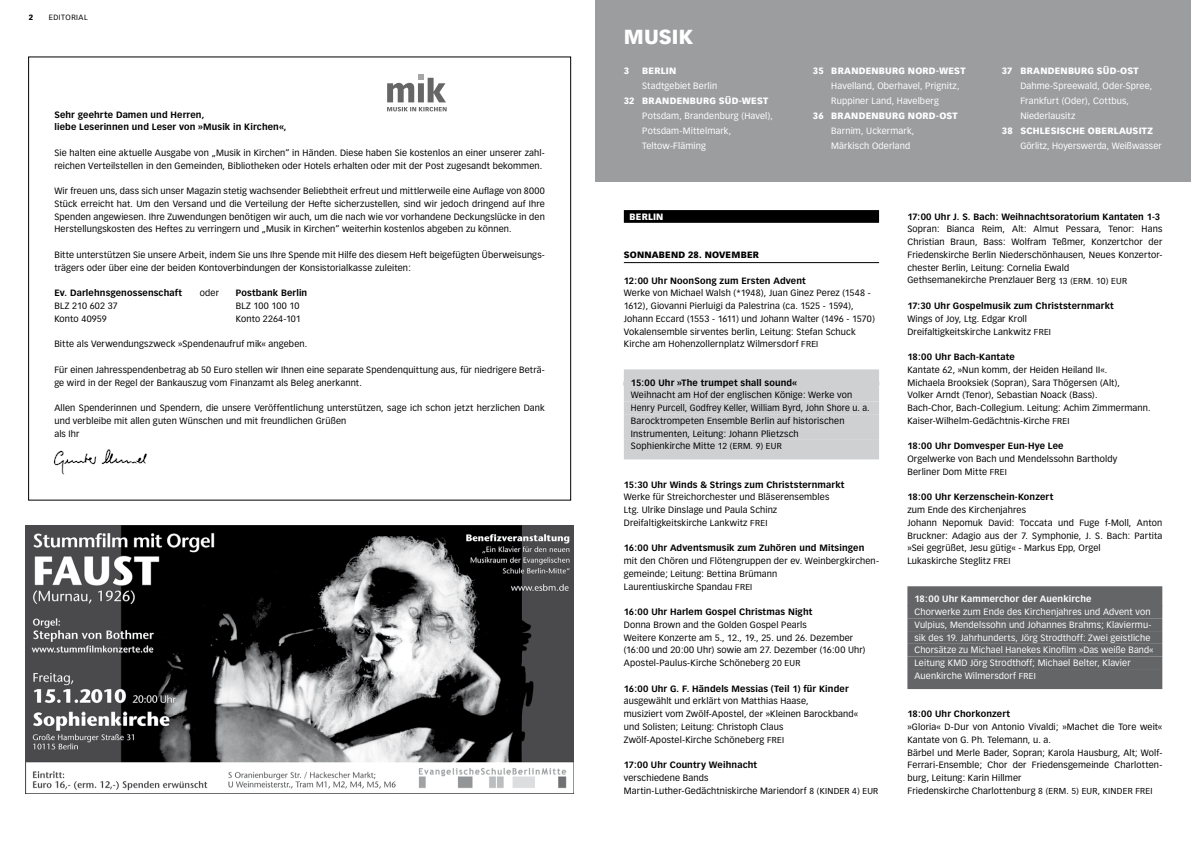
<style>
.page{position:relative;width:1191px;height:842px;background:#fff}
.page>*{position:absolute;margin:0;border:0;box-sizing:border-box;transform-origin:0 0}
.t1{font:900 20px "Vectora LH";color:#fff}
.t2{font:9px/12.8px "Vectora LH";letter-spacing:.015em;color:#000}
.t3{font:700 9px/12.8px "Vectora LH";letter-spacing:.015em;color:#000}
.t4{font:9px/12.8px "Vectora LH";letter-spacing:.015em;color:#fff}
.t5{font:900 9px "Vectora LH";letter-spacing:.02em;color:#fff}
.t6{font:700 9px "Vectora LH";letter-spacing:.015em;color:#fff}
.t7{font:900 9px "Vectora LH";letter-spacing:.02em;color:#000}
.t8{font:7.5px "Vectora LH";letter-spacing:.065em;color:#000}
.t9{font:900 7.5px "Vectora LH";color:#000}
.s1{font-size:8.5px}
</style>
<div class="page">
<div style="left:624px;top:210px;width:255px;height:13px;background:#000"></div>
<hr style="left:624px;top:262px;width:255px;height:1px;background:#000">
<div style="left:624px;top:369px;width:255px;height:20px;background:#cfd0d2"></div>
<div style="left:624px;top:389px;width:255px;height:12px;background:#cfd0d2"></div>
<div style="left:624px;top:401px;width:255px;height:13px;background:#cfd0d2"></div>
<div style="left:624px;top:414px;width:255px;height:13px;background:#cfd0d2"></div>
<div style="left:624px;top:427px;width:255px;height:13px;background:#cfd0d2"></div>
<div style="left:624px;top:439px;width:255px;height:20px;background:#cfd0d2"></div>
<div style="left:907px;top:586px;width:255px;height:20px;background:#646567"></div>
<div style="left:907px;top:605px;width:255px;height:13px;background:#646567"></div>
<div style="left:907px;top:618px;width:255px;height:13px;background:#646567"></div>
<div style="left:907px;top:631px;width:255px;height:13px;background:#646567"></div>
<div style="left:907px;top:644px;width:255px;height:13px;background:#646567"></div>
<div style="left:907px;top:657px;width:255px;height:12px;background:#646567"></div>
<div style="left:907px;top:669px;width:255px;height:20px;background:#646567"></div>
<div style="left:595px;top:0;width:596px;height:181px;background:#9c9d9f"></div>
<img style="left:26px;top:525px;width:547px;height:268px">
<img style="left:54px;top:449px;width:93px;height:25px">
<svg style="left:387px;top:74px;width:59px;height:37px"></svg>
<p class="t9" style="left:29px;top:13px;width:6px">2</p>
<p class="t8" style="left:49px;top:13px;width:40px">Editorial</p>
<p class="t3" style="left:54px;top:108px;width:234px">Sehr geehrte Damen und Herren,<br>liebe Leserinnen und Leser von »Musik in Kirchen«,</p>
<p class="t2" style="left:54px;top:146px;width:492px">Sie halten eine aktuelle Ausgabe von „Musik in Kirchen“ in Händen. Diese haben Sie kostenlos an einer unserer zahl&shy;reichen Verteilstellen in den Gemeinden, Bibliotheken oder Hotels erhalten oder mit der Post zugesandt bekommen.</p>
<p class="t2" style="left:54px;top:185px;width:492px;text-align:justify">Wir freuen uns, dass sich unser Magazin stetig wachsender Beliebtheit erfreut und mittlerweile eine Auflage von 8000<br>Stück erreicht hat. Um den Versand und die Verteilung der Hefte sicherzustellen, sind wir jedoch dringend auf Ihre Spenden angewiesen. Ihre Zuwendungen benötigen wir auch, um die nach wie vor vorhandene Deckungslücke in den Herstellungskosten des Heftes zu verringern und „Musik in Kirchen“ weiterhin kostenlos abgeben zu können.</p>
<p class="t2" style="left:54px;top:248px;width:492px">Bitte unterstützen Sie unsere Arbeit, indem Sie uns Ihre Spende mit Hilfe des diesem Heft beigefügten Überweisungs&shy;trägers oder über eine der beiden Kontoverbindungen der Konsistorialkasse zuleiten:</p>
<p class="t3" style="left:54px;top:287px;width:129px">Ev. Darlehnsgenossenschaft</p>
<p class="t2" style="left:200px;top:287px;width:21px">oder</p>
<p class="t3" style="left:236px;top:287px;width:73px">Postbank Berlin</p>
<p class="t2" style="left:54px;top:299px;width:65px">BLZ 210 602 37</p>
<p class="t2" style="left:236px;top:299px;width:65px">BLZ 100 100 10</p>
<p class="t2" style="left:54px;top:312px;width:54px">Konto 40959</p>
<p class="t2" style="left:236px;top:312px;width:67px">Konto 2264-101</p>
<p class="t2" style="left:54px;top:338px;width:254px">Bitte als Verwendungszweck »Spendenaufruf mik« angeben.</p>
<p class="t2" style="left:54px;top:363px;width:492px">Für einen Jahresspendenbetrag ab 50 Euro stellen wir Ihnen eine separate Spendenquittung aus, für niedrigere Beträ&shy;ge wird in der Regel der Bankauszug vom Finanzamt als Beleg anerkannt.</p>
<p class="t2" style="left:54px;top:402px;width:492px">Allen Spenderinnen und Spendern, die unsere Veröffentlichung unterstützen, sage ich schon jetzt herzlichen Dank und verbleibe mit allen guten Wünschen und mit freundlichen Grüßen<br>als Ihr</p>
<h1 class="t1" style="left:624px;top:25px;width:71px">MUSIK</h1>
<p class="t5" style="left:624px;top:65px;width:53px">3 BERLIN</p>
<p class="t4" style="left:642px;top:79px;width:76px">Stadtgebiet Berlin</p>
<p class="t5" style="left:624px;top:95px;width:146px">32 BRANDENBURG SÜD-WEST</p>
<p class="t4" style="left:642px;top:109px;width:132px">Potsdam, Brandenburg (Havel),</p>
<p class="t4" style="left:624px;top:124px;width:13px">P</p>
<p class="t4" style="left:624px;top:123px;width:109px;line-height:15px;text-indent:24px">otsdam-Mittelmark,<br>Teltow-Fläming</p>
<p class="t5" style="left:813px;top:65px;width:154px">35 BRANDENBURG NORD-WEST</p>
<p class="t4" style="left:831px;top:79px;width:130px">Havelland, Oberhavel, Prignitz,</p>
<p class="t4" style="left:813px;top:94px;width:13px">R</p>
<p class="t4" style="left:836px;top:94px;width:104px">uppiner Land, Havelberg</p>
<p class="t5" style="left:813px;top:110px;width:146px">36 BRANDENBURG NORD-OST</p>
<p class="t4" style="left:831px;top:123px;width:85px;line-height:15px">Barnim, Uckermark,<br>Märkisch Oderland</p>
<p class="t5" style="left:1002px;top:65px;width:138px">37 BRANDENBURG SÜD-OST</p>
<p class="t4" style="left:1002px;top:79px;width:14px">D</p>
<p class="t4" style="left:1020px;top:78px;width:133px;line-height:15px;text-indent:6px">ahme-Spreewald, Oder-Spree,<br>Frankfurt (Oder), Cottbus,<br>Niederlausitz</p>
<p class="t5" style="left:1002px;top:125px;width:152px">38 SCHLESISCHE OBERLAUSITZ</p>
<p class="t4" style="left:1020px;top:139px;width:143px">Görlitz, Hoyerswerda, Weißwasser</p>
<p class="t5" style="left:629px;top:211px;width:34px">BERLIN</p>
<p class="t7" style="left:624px;top:249px;width:137px">SONNABEND 28. NOVEMBER</p>
<p class="t3" style="left:624px;top:274px;width:183px">12:00 Uhr NoonSong zum Ersten Advent</p>
<p class="t2" style="left:624px;top:287px;width:252px">Werke von Michael Walsh (*1948), Juan Ginez Perez (1548 - 1612), Giovanni Pierluigi da Palestrina (ca. 1525 - 1594), Johann Eccard (1553 - 1611) und Johann Walter (1496 - 1570)<br>Vokalensemble sirventes berlin, Leitung: Stefan Schuck Kirche am Hohenzollernplatz Wilmersdorf <span class="s1">frei</span></p>
<p class="t3" style="left:631px;top:376px;width:168px">15:00 Uhr »The trumpet shall sound«</p>
<p class="t2" style="left:631px;top:389px;width:240px">Weihnacht am Hof der englischen Könige: Werke von Henry Purcell, Godfrey Keller, William Byrd, John Shore u. a.<br>Barocktrompeten Ensemble Berlin auf historischen Instrumenten, Leitung: Johann Plietzsch<br>Sophienkirche Mitte <span class="s1">12 (Erm . 9) Eu r</span></p>
<p class="t3" style="left:624px;top:478px;width:222px">15:30 Uhr Winds &amp; Strings zum Christsternmarkt</p>
<p class="t2" style="left:624px;top:491px;width:207px">Werke für Streichorchester und Bläserensembles<br>Ltg. Ulrike Dinslage und Paula Schinz<br>Dreifaltigkeitskirche Lankwitz <span class="s1">f rei</span></p>
<p class="t3" style="left:624px;top:542px;width:242px">16:00 Uhr Adventsmusik zum Zuhören und Mitsingen</p>
<p class="t2" style="left:624px;top:555px;width:257px">mit den Chören und Flötengruppen der ev. Weinbergkirchen&shy;gemeinde; Leitung: Bettina Brümann<br>Laurentiuskirche Spandau <span class="s1">frei</span></p>
<p class="t3" style="left:624px;top:606px;width:190px">16:00 Uhr Harlem Gospel Christmas Night</p>
<p class="t2" style="left:624px;top:618px;width:243px">Donna Brown and the Golden Gospel Pearls<br>Weitere Konzerte am 5., 12., 19., 25. und 26. Dezember (16:00 und 20:00 Uhr) sowie am 27. Dezember (16:00 Uhr)<br>Apostel-Paulus-Kirche Schöneberg <span class="s1">20 EUR</span></p>
<p class="t3" style="left:624px;top:682px;width:226px">16:00 Uhr G. F. Händels Messias (Teil 1) für Kinder</p>
<p class="t2" style="left:624px;top:695px;width:236px">ausgewählt und erklärt von Matthias Haase,<br>musiziert vom Zwölf-Apostel, der »Kleinen Barockband« und Solisten; Leitung: Christoph Claus Zwölf-Apostel-Kirche Schöneberg <span class="s1">f rei</span></p>
<p class="t3" style="left:624px;top:759px;width:135px">17:00 Uhr Country Weihnacht</p>
<p class="t2" style="left:624px;top:771px;width:255px">verschiedene Bands<br>Martin-Luther-Gedächtniskirche Mariendorf <span class="s1">8 (Kin der 4) EUR</span></p>
<p class="t3" style="left:907px;top:210px;width:254px">17:00 Uhr J. S. Bach: Weihnachtsoratorium Kantaten 1-3</p>
<p class="t2" style="left:907px;top:223px;width:256px">Sopran: Bianca Reim, Alt: Almut Pessara, Tenor: Hans Christian Braun, Bass: Wolfram Teßmer, Konzertchor der Friedenskirche Berlin Niederschönhausen, Neues Konzertor&shy;chester Berlin, Leitung: Cornelia Ewald<br>Gethsemanekirche Prenzlauer Berg <span class="s1">13 (erm . 10) Eu r</span></p>
<p class="t3" style="left:907px;top:299px;width:208px">17:30 Uhr Gospelmusik zum Christsternmarkt</p>
<p class="t2" style="left:907px;top:312px;width:145px">Wings of Joy, Ltg. Edgar Kroll<br>Dreifaltigkeitskirche Lankwitz <span class="s1">f rei</span></p>
<p class="t3" style="left:907px;top:350px;width:109px">18:00 Uhr Bach-Kantate</p>
<p class="t2" style="left:907px;top:363px;width:245px">Kantate 62, »Nun komm, der Heiden Heiland II«.<br>Michaela Brooksiek (Sopran), Sara Thögersen (Alt),<br>Volker Arndt (Tenor), Sebastian Noack (Bass).<br>Bach-Chor, Bach-Collegium. Leitung: Achim Zimmermann.<br>Kaiser-Wilhelm-Gedächtnis-Kirche <span class="s1">frei</span></p>
<p class="t3" style="left:907px;top:440px;width:158px">18:00 Uhr Domvesper Eun-Hye Lee</p>
<p class="t2" style="left:907px;top:453px;width:211px">Orgelwerke von Bach und Mendelssohn Bartholdy<br>Berliner Dom Mitte <span class="s1">frei</span></p>
<p class="t3" style="left:907px;top:491px;width:147px">18:00 Uhr Kerzenschein-Konzert</p>
<p class="t2" style="left:907px;top:504px;width:256px">zum Ende des Kirchenjahres<br>Johann Nepomuk David: Toccata und Fuge f-Moll, Anton Bruckner: Adagio aus der 7. Symphonie, J. S. Bach: Partita »Sei gegrüßet, Jesu gütig« - Markus Epp, Orgel<br>Lukaskirche Steglitz <span class="s1">f rei</span></p>
<p class="t6" style="left:914px;top:594px;width:178px">18:00 Uhr Kammerchor der Auenkirche</p>
<p class="t4" style="left:914px;top:606px;width:240px">Chorwerke zum Ende des Kirchenjahres und Advent von Vulpius, Mendelssohn und Johannes Brahms; Klaviermu&shy;sik des 19. Jahrhunderts, Jörg Strodthoff: Zwei geistliche Chorsätze zu Michael Hanekes Kinofilm »Das weiße Band« Leitung KMD Jörg Strodthoff; Michael Belter, Klavier Auenkirche Wilmersdorf <span class="s1">frei</span></p>
<p class="t3" style="left:907px;top:708px;width:104px">18:00 Uhr Chorkonzert</p>
<p class="t2" style="left:907px;top:720px;width:256px">»Gloria« D-Dur von Antonio Vivaldi; »Machet die Tore weit« Kantate von G. Ph. Telemann, u. a.<br>Bärbel und Merle Bader, Sopran; Karola Hausburg, Alt; Wolf-Ferrari-Ensemble; Chor der Friedensgemeinde Charlotten&shy;burg, Leitung: Karin Hillmer<br>Friedenskirche Charlottenburg <span class="s1">8 (erm . 5) eu r, Kin der frei</span></p>
</div>
